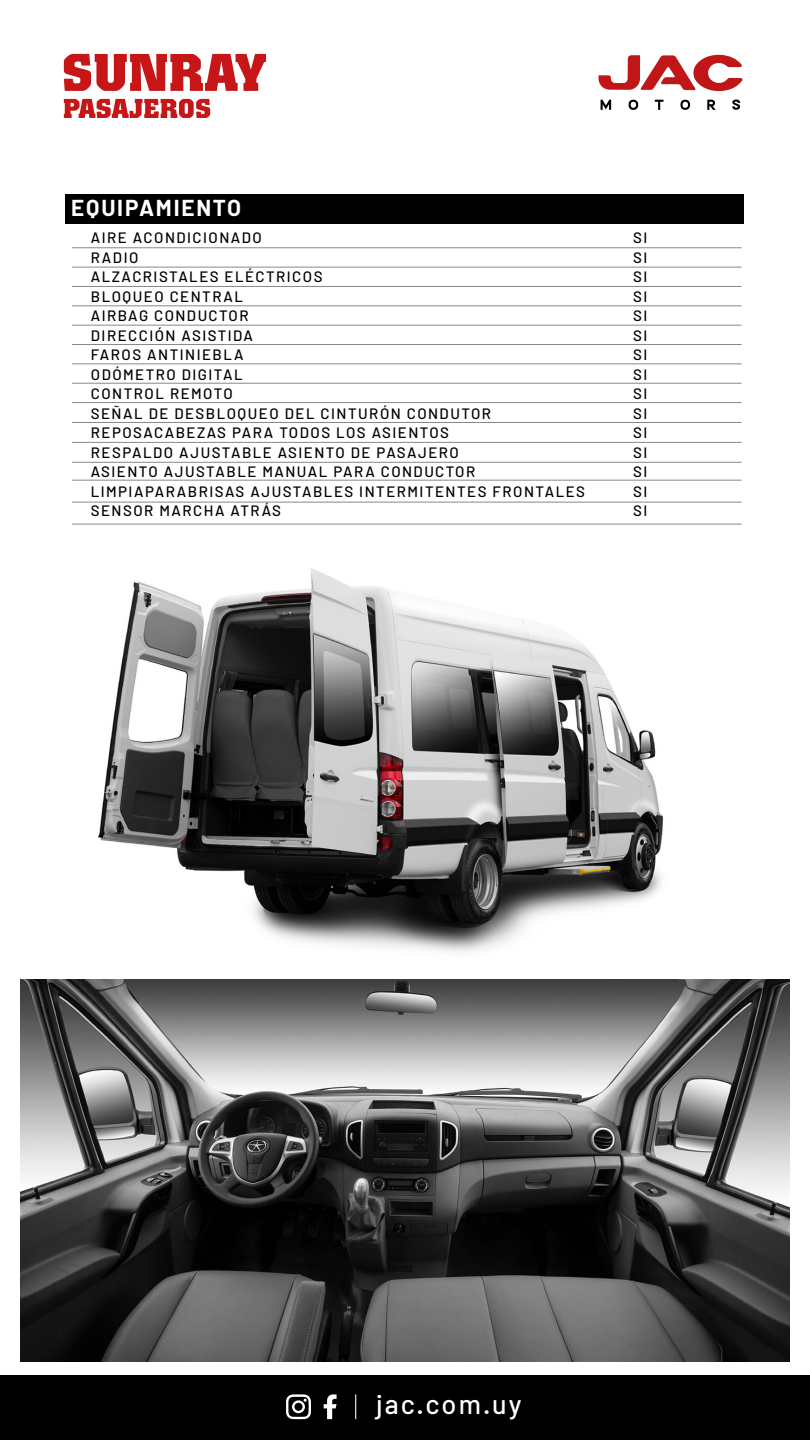
<style>
.page{position:relative;width:810px;height:1440px;background:#fff}
.page>*{position:absolute;margin:0;border:0;box-sizing:border-box;transform-origin:0 0}
.t1{font:500 26.92px "Barlow";letter-spacing:.08em;color:#fff}
.t2{font:700 22.5px "Barlow";letter-spacing:.08em;color:#fff}
.t3{font:500 15px/19.5px "Barlow";letter-spacing:.1em;color:#000;text-align:justify}
</style>
<div class="page">
<svg style="left:732px;top:100px;width:8px;height:10px"></svg>
<svg style="left:680px;top:100px;width:10px;height:10px"></svg>
<svg style="left:707px;top:100px;width:9px;height:10px"></svg>
<svg style="left:629px;top:100px;width:9px;height:10px"></svg>
<svg style="left:655px;top:100px;width:9px;height:10px"></svg>
<svg style="left:601px;top:100px;width:10px;height:10px"></svg>
<svg style="left:599px;top:54px;width:144px;height:38px"></svg>
<img style="left:20px;top:461px;width:769px;height:526px">
<img style="left:21px;top:980px;width:768px;height:382px">
<svg style="left:64px;top:54px;width:202px;height:37px"></svg>
<svg style="left:64px;top:99px;width:146px;height:19px"></svg>
<div style="left:66px;top:194px;width:678px;height:29px;background:#000"></div>
<hr style="left:72px;top:248px;width:670px;height:1px;background:#888">
<hr style="left:72px;top:267px;width:670px;height:1px;background:#888">
<hr style="left:72px;top:286px;width:670px;height:1px;background:#888">
<hr style="left:72px;top:306px;width:670px;height:1px;background:#888">
<hr style="left:72px;top:325px;width:670px;height:1px;background:#888">
<hr style="left:72px;top:344px;width:670px;height:1px;background:#888">
<hr style="left:72px;top:364px;width:670px;height:1px;background:#888">
<hr style="left:72px;top:383px;width:670px;height:1px;background:#888">
<hr style="left:72px;top:402px;width:670px;height:1px;background:#888">
<hr style="left:72px;top:422px;width:670px;height:1px;background:#888">
<hr style="left:72px;top:442px;width:670px;height:1px;background:#888">
<hr style="left:72px;top:462px;width:670px;height:1px;background:#888">
<hr style="left:72px;top:480px;width:670px;height:1px;background:#888">
<hr style="left:72px;top:502px;width:670px;height:1px;background:#888">
<hr style="left:72px;top:524px;width:670px;height:1px;background:#888">
<div style="left:0;top:1375px;width:810px;height:65px;background:#000"></div>
<svg style="left:286px;top:1394px;width:25px;height:25px"></svg>
<svg style="left:324px;top:1394px;width:13px;height:25px"></svg>
<svg style="left:355px;top:1394px;width:1px;height:25px"></svg>
<h2 class="t2" style="left:71px;top:194px;width:171px">EQUIPAMIENTO</h2>
<p class="t3" style="left:91px;top:228px;width:496px;text-align:left">AIRE ACONDICIONADO<br>RADIO<br>ALZACRISTALES ELÉCTRICOS<br>BLOQUEO CENTRAL<br>AIRBAG CONDUCTOR<br>DIRECCIÓN ASISTIDA<br>FAROS ANTINIEBLA<br>ODÓMETRO DIGITAL<br>CONTROL REMOTO<br>SEÑAL DE DESBLOQUEO DEL CINTURÓN CONDUTOR<br>REPOSACABEZAS PARA TODOS LOS ASIENTOS<br>RESPALDO AJUSTABLE ASIENTO DE PASAJERO<br>ASIENTO AJUSTABLE MANUAL PARA CONDUCTOR<br>LIMPIAPARABRISAS AJUSTABLES INTERMITENTES FRONTALES<br>SENSOR MARCHA ATRÁS</p>
<p class="t3" style="left:633px;top:228px;width:16px">SI SI SI SI SI SI SI SI SI SI SI SI SI SI SI</p>
<h1 class="t1" style="left:376px;top:1387px;width:147px">jac.com.uy</h1>
</div>
